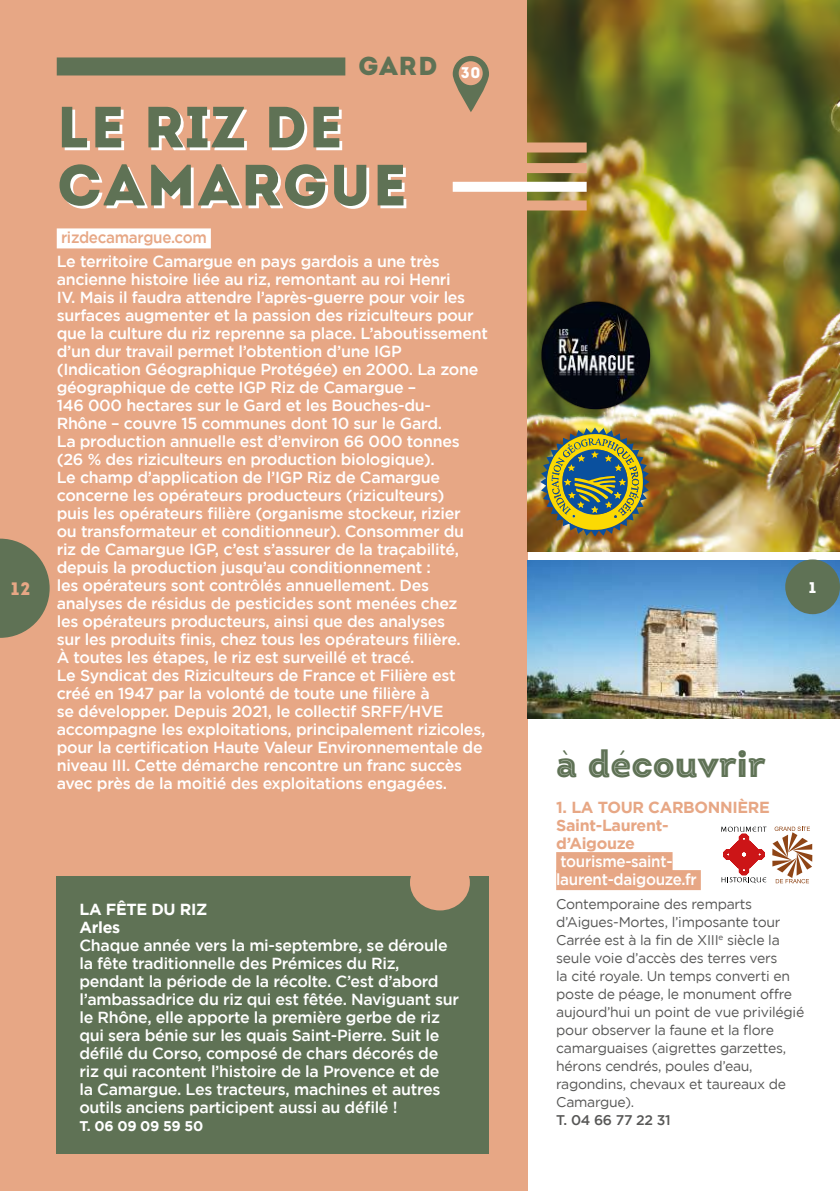
<style>
.page{position:relative;width:840px;height:1191px;background:#fff}
.page>*{position:absolute;margin:0;border:0;box-sizing:border-box;transform-origin:0 0}
.t1{font:58px/58px "Intro";letter-spacing:.02em;color:#5f7255}
.t2{font:38px "Intro Black Inline";color:#5f7255}
.t3{font:900 26px "Intro";color:#5f7255}
.t4{font:900 18px "Intro";color:#e7a785}
.t5{font:500 16px/18px "Gotham";letter-spacing:-.02em;color:#fff}
.t6{font:700 16px/18px "Gotham";letter-spacing:-.02em;color:#e7a785}
.t7{font:500 16px/18px "Gotham";letter-spacing:-.02em;color:#fff;scale:.95 1}
.t8{font:500 16px "Gotham";letter-spacing:-.02em;color:#e7a785;scale:.95 1}
.t9{font:700 16px/18px "Gotham";letter-spacing:-.02em;color:#fff}
.t10{font:900 15.4px "Intro";color:#fff}
.t11{font:14px/18px "Gotham";letter-spacing:-.02em;color:#575756}
.t12{font:700 14px "Gotham";letter-spacing:-.02em;color:#fff}
.t13{font:500 14px "Gotham";letter-spacing:-.02em;color:#575756}
</style>
<div class="page">
<div style="left:0;top:0;width:527px;height:1191px;background:#e7a785"></div>
<img style="left:527px;top:0;width:312px;height:551px">
<div style="left:57px;top:875px;width:432px;height:278px;background:#5f7255"></div>
<div style="left:57px;top:228px;width:154px;height:20px;background:#fff"></div>
<img style="left:527px;top:560px;width:312px;height:159px">
<div style="left:556px;top:852px;width:116px;height:20px;background:#e7a785"></div>
<div style="left:556px;top:870px;width:144px;height:20px;background:#e7a785"></div>
<div style="left:784px;top:559px;width:55px;height:55px;background:#5f7255;border-radius:50%"></div>
<div style="left:452px;top:142px;width:134px;height:10px;background:#e7a785"></div>
<div style="left:452px;top:163px;width:134px;height:10px;background:#e7a785"></div>
<div style="left:452px;top:182px;width:134px;height:10px;background:#fff"></div>
<div style="left:452px;top:200px;width:134px;height:10px;background:#e7a785"></div>
<div style="left:410px;top:854px;width:59px;height:56px;background:#e7a785;border-radius:50%"></div>
<svg style="left:721px;top:826px;width:90px;height:57px"></svg>
<img style="left:540px;top:427px;width:109px;height:109px">
<img style="left:538px;top:298px;width:114px;height:113px;border-radius:57px">
<svg style="left:0;top:538px;width:50px;height:100px"></svg>
<div style="left:57px;top:57px;width:288px;height:18px;background:#5f7255"></div>
<svg style="left:452px;top:56px;width:37px;height:56px"></svg>
<div style="left:458px;top:61px;width:24px;height:24px;background:#e7a785;border-radius:50%"></div>
<h3 class="t3" style="left:358px;top:49px;width:123px">GARD <sub>30</sub></h3>
<h1 class="t1" style="left:57px;top:98px;width:352px">LE RIZ DE<br>CAMARGUE</h1>
<p class="t8" style="left:61px;top:227px;width:155px">rizdecamargue.com</p>
<p class="t5" style="left:57px;top:252px;width:432px">Le territoire Camargue en pays gardois a une très ancienne histoire liée au riz, remontant au roi Henri<br>IV. Mais il faudra attendre l’après-guerre pour voir les surfaces augmenter et la passion des riziculteurs pour que la culture du riz reprenne sa place. L’aboutissement d’un dur travail permet l’obtention d’une IGP (Indication Géographique Protégée) en 2000. La zone géographique de cette IGP Riz de Camargue –<br>146 000 hectares sur le Gard et les Bouches-du-<br>Rhône – couvre 15 communes dont 10 sur le Gard.<br>La production annuelle est d’environ 66 000 tonnes (26 % des riziculteurs en production biologique).<br>Le champ d’application de l’IGP Riz de Camargue concerne les opérateurs producteurs (riziculteurs)<br>puis les opérateurs filière (organisme stockeur, rizier<br>ou transformateur et conditionneur). Consommer du<br>riz de Camargue IGP, c’est s’assurer de la traçabilité, depuis la production jusqu’au conditionnement :<br>les opérateurs sont contrôlés annuellement. Des analyses de résidus de pesticides sont menées chez<br>les opérateurs producteurs, ainsi que des analyses<br>sur les produits finis, chez tous les opérateurs filière.<br>À toutes les étapes, le riz est surveillé et tracé.<br>Le Syndicat des Riziculteurs de France et Filière est créé en 1947 par la volonté de toute une filière à<br>se développer. Depuis 2021, le collectif SRFF/HVE accompagne les exploitations, principalement rizicoles, pour la certification Haute Valeur Environnementale de niveau III. Cette démarche rencontre un franc succès avec près de la moitié des exploitations engagées.</p>
<p class="t4" style="left:11px;top:577px;width:21px">12</p>
<p class="t10" style="left:808px;top:577px;width:9px">1</p>
<h2 class="t2" style="left:556px;top:739px;width:211px">à découvrir</h2>
<p class="t6" style="left:556px;top:798px;width:215px">1. LA TOUR CARBONNIÈRE<br>Saint-Laurent-<br>d’Aigouze</p>
<p class="t7" style="left:556px;top:852px;width:149px">tourisme-saint&shy;laurent-daigouze.fr</p>
<p class="t11" style="left:556px;top:894px;width:249px">Contemporaine des remparts d’Aigues-Mortes, l’imposante tour<br>Carrée est à la fin de XIII<sup>e</sup> siècle la seule voie d’accès des terres vers<br>la cité royale. Un temps converti en poste de péage, le monument offre aujourd’hui un point de vue privilégié pour observer la faune et la flore camarguaises (aigrettes garzettes, hérons cendrés, poules d’eau, ragondins, chevaux et taureaux de<br>Camargue).</p>
<p class="t13" style="left:556px;top:1110px;width:116px">T. 04 66 77 22 31</p>
<p class="t9" style="left:79px;top:900px;width:129px">LA FÊTE DU RIZ<br>Arles</p>
<p class="t5" style="left:79px;top:936px;width:381px">Chaque année vers la mi-septembre, se déroule la fête traditionnelle des Prémices du Riz, pendant la période de la récolte. C’est d’abord l’ambassadrice du riz qui est fêtée. Naviguant sur le Rhône, elle apporte la première gerbe de riz qui sera bénie sur les quais Saint-Pierre. Suit le défilé du Corso, composé de chars décorés de riz qui racontent l’histoire de la Provence et de<br>la Camargue. Les tracteurs, machines et autres outils anciens participent aussi au défilé !</p>
<p class="t12" style="left:79px;top:1116px;width:125px">T. 06 09 09 59 50</p>
</div>
